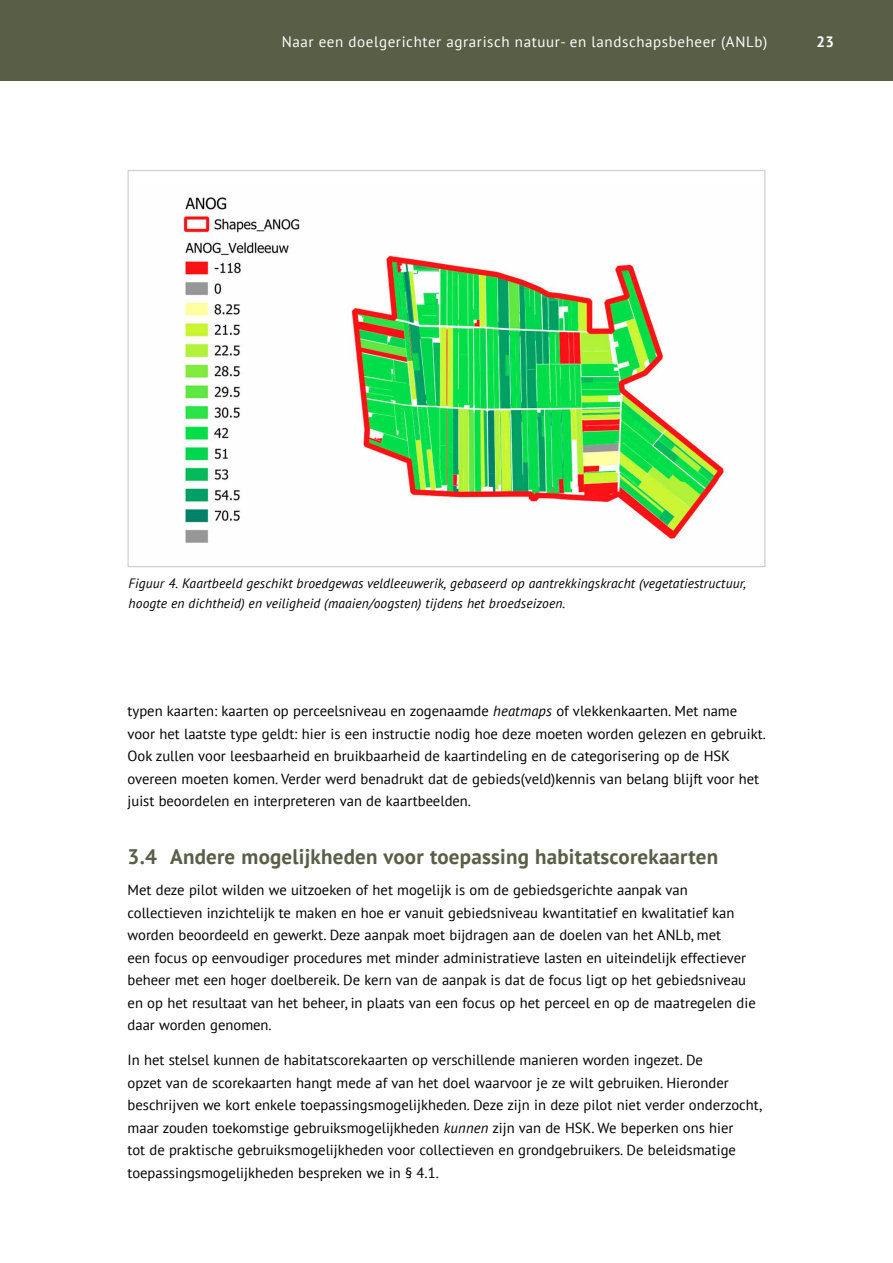
<style>
.page{position:relative;width:893px;height:1263px;background:#fff}
.page>*{position:absolute;margin:0;border:0;box-sizing:border-box;transform-origin:0 0}
.t1{font:700 21px "PT Sans";letter-spacing:.01em;color:#595f47}
.t2{font:15px "PT Sans";letter-spacing:.04em;color:#fff}
.t3{font:700 15px "PT Sans";color:#fff}
.t4{font:14.7px/22.5px "PT Sans";color:#000}
.t5{font:italic 13.5px/19.5px "PT Sans";letter-spacing:.01em;color:#000}
.s1{font-style:italic}
</style>
<div class="page">
<div style="left:0;top:0;width:893px;height:81px;background:#595f47"></div>
<img style="left:179px;top:197px;width:547px;height:346px">
<p class="t2" style="left:282px;top:32px;width:487px">Naar een doelgerichter agrarisch natuur- en landschapsbeheer (ANLb)</p>
<p class="t3" style="left:816px;top:31px;width:19px">23</p>
<p class="t5" style="left:129px;top:574px;width:619px">Figuur 4. Kaartbeeld geschikt broedgewas veldleeuwerik, gebaseerd op aantrekkingskracht (vegetatiestructuur, hoogte en dichtheid) en veiligheid (maaien/oogsten) tijdens het broedseizoen.</p>
<p class="t4" style="left:128px;top:699px;width:640px">typen kaarten: kaarten op perceelsniveau en zogenaamde <span class="s1">heatmaps</span> of vlekkenkaarten. Met name voor het laatste type geldt: hier is een instructie nodig hoe deze moeten worden gelezen en gebruikt.<br>Ook zullen voor leesbaarheid en bruikbaarheid de kaartindeling en de categorisering op de HSK overeen moeten komen. Verder werd benadrukt dat de gebieds(veld)kennis van belang blijft voor het juist beoordelen en interpreteren van de kaartbeelden.</p>
<h1 class="t1" style="left:128px;top:843px;width:592px">3.4 Andere mogelijkheden voor toepassing habitatscorekaarten</h1>
<p class="t4" style="left:128px;top:878px;width:630px">Met deze pilot wilden we uitzoeken of het mogelijk is om de gebiedsgerichte aanpak van collectieven inzichtelijk te maken en hoe er vanuit gebiedsniveau kwantitatief en kwalitatief kan worden beoordeeld en gewerkt. Deze aanpak moet bijdragen aan de doelen van het ANLb, met<br>een focus op eenvoudiger procedures met minder administratieve lasten en uiteindelijk effectiever beheer met een hoger doelbereik. De kern van de aanpak is dat de focus ligt op het gebiedsniveau en op het resultaat van het beheer, in plaats van een focus op het perceel en op de maatregelen die daar worden genomen.</p>
<p class="t4" style="left:128px;top:1049px;width:636px">In het stelsel kunnen de habitatscorekaarten op verschillende manieren worden ingezet. De<br>opzet van de scorekaarten hangt mede af van het doel waarvoor je ze wilt gebruiken. Hieronder beschrijven we kort enkele toepassingsmogelijkheden. Deze zijn in deze pilot niet verder onderzocht, maar zouden toekomstige gebruiksmogelijkheden <span class="s1">kunnen</span> zijn van de HSK. We beperken ons hier<br>tot de praktische gebruiksmogelijkheden voor collectieven en grondgebruikers. De beleidsmatige toepassingsmogelijkheden bespreken we in § 4.1.</p>
</div>
